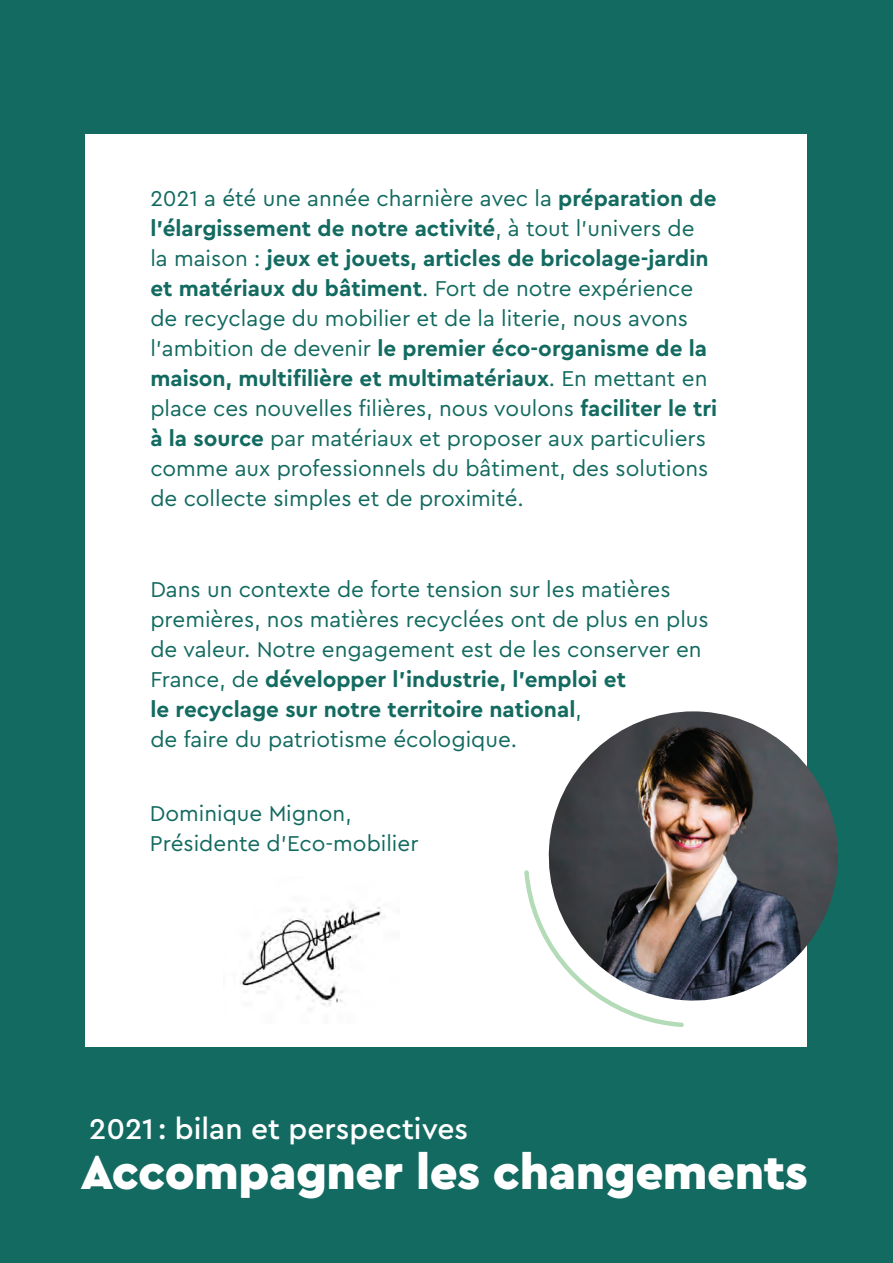
<style>
.page{position:relative;width:893px;height:1263px;background:#126a60}
.page>*{position:absolute;margin:0;border:0;box-sizing:border-box;transform-origin:0 0}
.t1{font:900 49.5px "Cera Pro";letter-spacing:-.01em;color:#fff}
.t2{font:500 30px "Cera Pro";color:#fff}
.t3{font:22.5px/30px "Cera Pro";color:#126a60}
.s1{font-weight:700}
</style>
<div class="page">
<div style="left:86px;top:134px;width:721px;height:912px;background:#fff"></div>
<img style="left:240px;top:904px;width:141px;height:101px">
<svg style="left:524px;top:870px;width:160px;height:157px"></svg>
<img style="left:544px;top:711px;width:294px;height:295px">
<p class="t3" style="left:150px;top:183px;width:568px">2021 a été une année charnière avec la <span class="s1">préparation de l’élargissement de notre activité</span>, à tout l’univers de la maison : <span class="s1">jeux et jouets, articles de bricolage-jardin et matériaux du bâtiment</span>. Fort de notre expérience de recyclage du mobilier et de la literie, nous avons l’ambition de devenir <span class="s1">le premier éco-organisme de la maison, multifilière et multimatériaux</span>. En mettant en place ces nouvelles filières, nous voulons <span class="s1">faciliter le tri à la source</span> par matériaux et proposer aux particuliers comme aux professionnels du bâtiment, des solutions de collecte simples et de proximité.</p>
<p class="t3" style="left:150px;top:573px;width:560px">Dans un contexte de forte tension sur les matières premières, nos matières recyclées ont de plus en plus de valeur. Notre engagement est de les conserver en France, de <span class="s1">développer l’industrie, l’emploi et<br>le recyclage sur notre territoire national</span>,<br>de faire du patriotisme écologique.</p>
<p class="t3" style="left:150px;top:797px;width:270px">Dominique Mignon,<br>Présidente d’Eco-mobilier</p>
<h2 class="t2" style="left:89px;top:1108px;width:381px">2021 : bilan et perspectives</h2>
<h1 class="t1" style="left:81px;top:1139px;width:728px">Accompagner les changements</h1>
</div>
